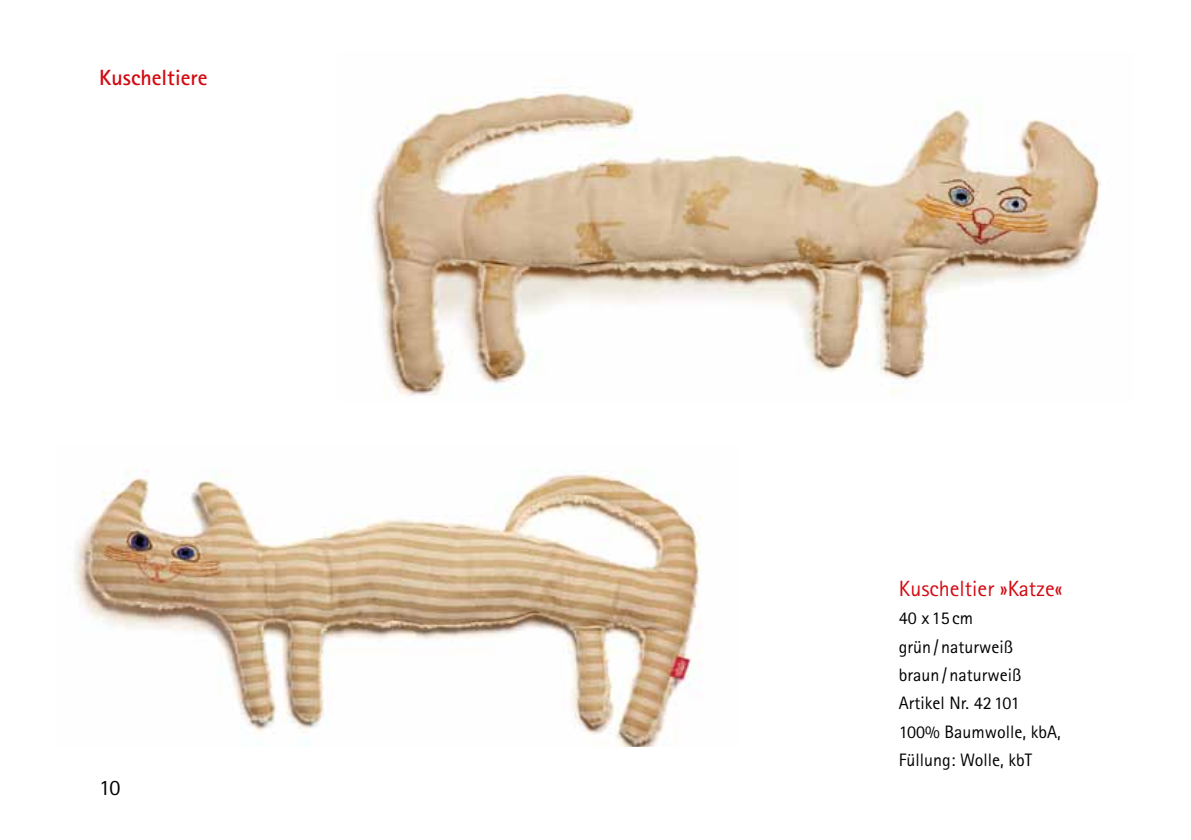
<style>
.page{position:relative;width:1191px;height:840px;background:#fff}
.page>*{position:absolute;margin:0;border:0;box-sizing:border-box;transform-origin:0 0}
.t1{font:22px "Rotis Sans Serif";color:#d20a11}
.t2{font:700 22px "Rotis Sans Serif";color:#d20a11}
.t3{font:22px "Rotis Sans Serif";color:#000}
.t4{font:18px/28.4px "Rotis Sans Serif";color:#000}
</style>
<div class="page">
<img style="left:74px;top:470px;width:628px;height:276px">
<img style="left:362px;top:87px;width:738px;height:309px">
<p class="t2" style="left:99px;top:64px;width:110px">Kuscheltiere</p>
<p class="t3" style="left:99px;top:773px;width:23px">10</p>
<p class="t1" style="left:899px;top:575px;width:165px">Kuscheltier »Katze«</p>
<p class="t4" style="left:899px;top:603px;width:163px">40 x15cm<br>grün/ naturweiß braun/ naturweiß<br>Artikel Nr. 42101<br>100% Baumwolle, kbA,<br>Füllung: Wolle, kbT</p>
</div>
